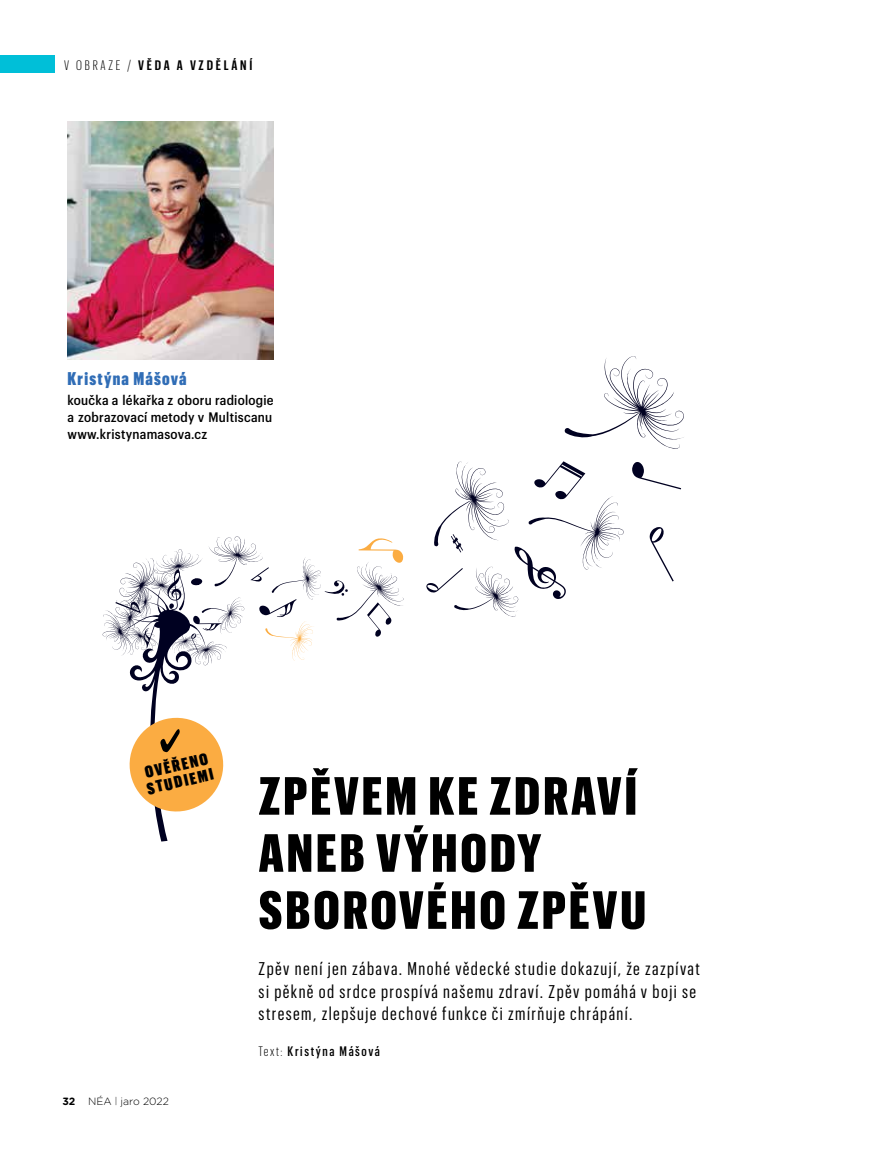
<style>
.page{position:relative;width:893px;height:1149px;background:#fff}
.page>*{position:absolute;margin:0;border:0;box-sizing:border-box;transform-origin:0 0}
.t1{font:900 52.5px/57px "Graphik X Cond";letter-spacing:.055em;color:#000}
.t2{font:18px/22.5px "Graphik X Cond";letter-spacing:.08em;color:#000}
.t3{font:900 18px "Graphik X Cond";letter-spacing:.07em;color:#306db6}
.t4{font:16.35px/16.4px "Graphik X Cond Super";color:#000}
.t5{font:500 13.5px/16.5px "Graphik Compact";letter-spacing:.02em;color:#000;text-align:justify}
.t6{font:600 13.5px "Graphik X Cond";letter-spacing:.205em;color:#000}
.t7{font:500 13.5px "Graphik X Cond";letter-spacing:.12em;color:#000}
.t8{font:300 10.5px "Gotham Rounded";color:#000}
.s1{font-weight:300}
.s2{font-weight:700}
.s3{font-size:9px}
</style>
<div class="page">
<div style="left:0;top:55px;width:54px;height:17px;background:#00bfd8"></div>
<svg style="left:564px;top:356px;width:120px;height:93px"></svg>
<svg style="left:426px;top:461px;width:255px;height:156px"></svg>
<svg style="left:102px;top:536px;width:302px;height:305px"></svg>
<img style="left:68px;top:121px;width:206px;height:238px">
<p class="t6" style="left:64px;top:57px;width:190px"><span class="s1">V OBRAZE /</span> VĚDA A VZDĚLÁNÍ</p>
<p class="t3" style="left:68px;top:367px;width:120px">Kristýna Mášová</p>
<p class="t5" style="left:68px;top:392px;width:208px">koučka a lékařka z oboru radiologie a zobrazovací metody v Multiscanu www.kristynamasova.cz</p>
<p class="t4" style="left:142px;top:764px;width:69px;rotate:-13deg">OVĚŘENO<br>STUDIEMI</p>
<p class="t8" style="left:62px;top:1093px;width:108px"><span class="s2">32</span> NÉA <span class="s3">|</span> jaro 2022</p>
<h1 class="t1" style="left:259px;top:766px;width:389px">ZPĚVEM KE ZDRAVÍ<br>ANEB VÝHODY<br>SBOROVÉHO ZPĚVU</h1>
<p class="t2" style="left:259px;top:957px;width:443px">Zpěv není jen zábava. Mnohé vědecké studie dokazují, že zazpívat si pěkně od srdce prospívá našemu zdraví. Zpěv pomáhá v boji se stresem, zlepšuje dechové funkce či zmírňuje chrápání.</p>
<p class="t7" style="left:259px;top:1043px;width:123px"><span class="s1">Text:</span> Kristýna Mášová</p>
</div>
